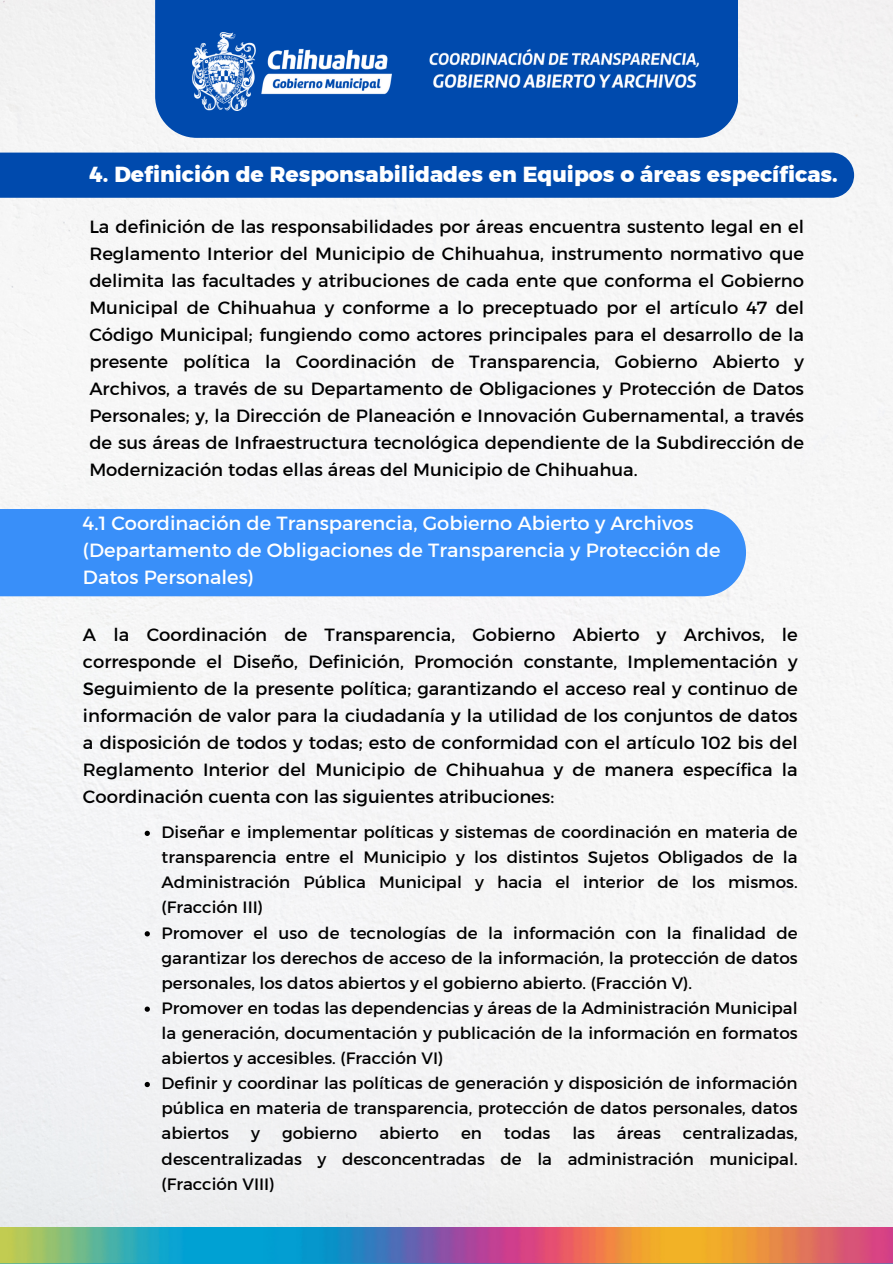
<style>
.page{position:relative;width:893px;height:1264px;background:#fff}
.page>*{position:absolute;margin:0;border:0;box-sizing:border-box;transform-origin:0 0}
.t1{font:700 21.75px "Kief Montaser Extra";color:#fff}
.t2{font:19.5px/27px "Kief Montaser Regular";color:#fff}
.t3{font:18px/27px "Kief Montaser Regular";color:#000;text-align:justify}
.t4{font:16.8px/25px "Kief Montaser Regular";color:#000;text-align:justify}
</style>
<div class="page">
<div style="left:0;top:0;width:892px;height:1227px;background:#f5f6f6"></div>
<div style="left:155px;top:0;width:583px;height:138px;background:#004aad"></div>
<img style="left:192px;top:32px;width:199px;height:78px">
<img style="left:429px;top:48px;width:270px;height:40px">
<img style="left:0;top:1227px;width:892px;height:36px">
<div style="left:0;top:152px;width:854px;height:46px;background:#004aad"></div>
<div style="left:0;top:509px;width:746px;height:87px;background:#398ff9"></div>
<svg style="left:145px;top:830px;width:5px;height:6px"></svg>
<svg style="left:145px;top:931px;width:5px;height:5px"></svg>
<svg style="left:145px;top:1006px;width:5px;height:5px"></svg>
<svg style="left:145px;top:1081px;width:5px;height:6px"></svg>
<p class="t1" style="left:90px;top:161px;width:749px">4. Definición de Responsabilidades en Equipos o áreas específicas.</p>
<p class="t3" style="left:89px;top:213px;width:716px">La definición de las responsabilidades por áreas encuentra sustento legal en el Reglamento Interior del Municipio de Chihuahua, instrumento normativo que delimita las facultades y atribuciones de cada ente que conforma el Gobierno Municipal de Chihuahua y conforme a lo preceptuado por el artículo 47 del Código Municipal; fungiendo como actores principales para el desarrollo de la presente política la Coordinación de Transparencia, Gobierno Abierto y Archivos, a través de su Departamento de Obligaciones y Protección de Datos Personales; y, la Dirección de Planeación e Innovación Gubernamental, a través de sus áreas de Infraestructura tecnológica dependiente de la Subdirección de Modernización todas ellas áreas del Municipio de Chihuahua.</p>
<h1 class="t2" style="left:83px;top:510px;width:639px">4.1 Coordinación de Transparencia, Gobierno Abierto y Archivos (Departamento de Obligaciones de Transparencia y Protección de<br>Datos Personales)</h1>
<h2 class="t3" style="left:83px;top:621px;width:716px">A la Coordinación de Transparencia, Gobierno Abierto y Archivos, le corresponde el Diseño, Definición, Promoción constante, Implementación y Seguimiento de la presente política; garantizando el acceso real y continuo de información de valor para la ciudadanía y la utilidad de los conjuntos de datos a disposición de todos y todas; esto de conformidad con el artículo 102 bis del Reglamento Interior del Municipio de Chihuahua y de manera específica la Coordinación cuenta con las siguientes atribuciones:</h2>
<h2 class="t4" style="left:162px;top:819px;width:637px">Diseñar e implementar políticas y sistemas de coordinación en materia de transparencia entre el Municipio y los distintos Sujetos Obligados de la Administración Pública Municipal y hacia el interior de los mismos. (Fracción III)</h2>
<h2 class="t4" style="left:162px;top:920px;width:637px">Promover el uso de tecnologías de la información con la finalidad de garantizar los derechos de acceso de la información, la protección de datos personales, los datos abiertos y el gobierno abierto. (Fracción V).</h2>
<p class="t4" style="left:162px;top:995px;width:637px">Promover en todas las dependencias y áreas de la Administración Municipal la generación, documentación y publicación de la información en formatos abiertos y accesibles. (Fracción VI)</p>
<p class="t4" style="left:162px;top:1070px;width:637px">Definir y coordinar las políticas de generación y disposición de información pública en materia de transparencia, protección de datos personales, datos abiertos</p>
<p class="t4" style="left:251px;top:1120px;width:10px">y</p>
<p class="t4" style="left:282px;top:1120px;width:77px">gobierno</p>
<p class="t4" style="left:379px;top:1120px;width:61px">abierto</p>
<p class="t4" style="left:461px;top:1120px;width:22px">en</p>
<p class="t4" style="left:504px;top:1120px;width:48px">todas</p>
<p class="t4" style="left:572px;top:1120px;width:24px">las</p>
<p class="t4" style="left:617px;top:1120px;width:45px">áreas</p>
<p class="t4" style="left:162px;top:1120px;width:637px;text-indent:521px">centralizadas, descentralizadas y desconcentradas de la administración municipal. (Fracción VIII)</p>
</div>
